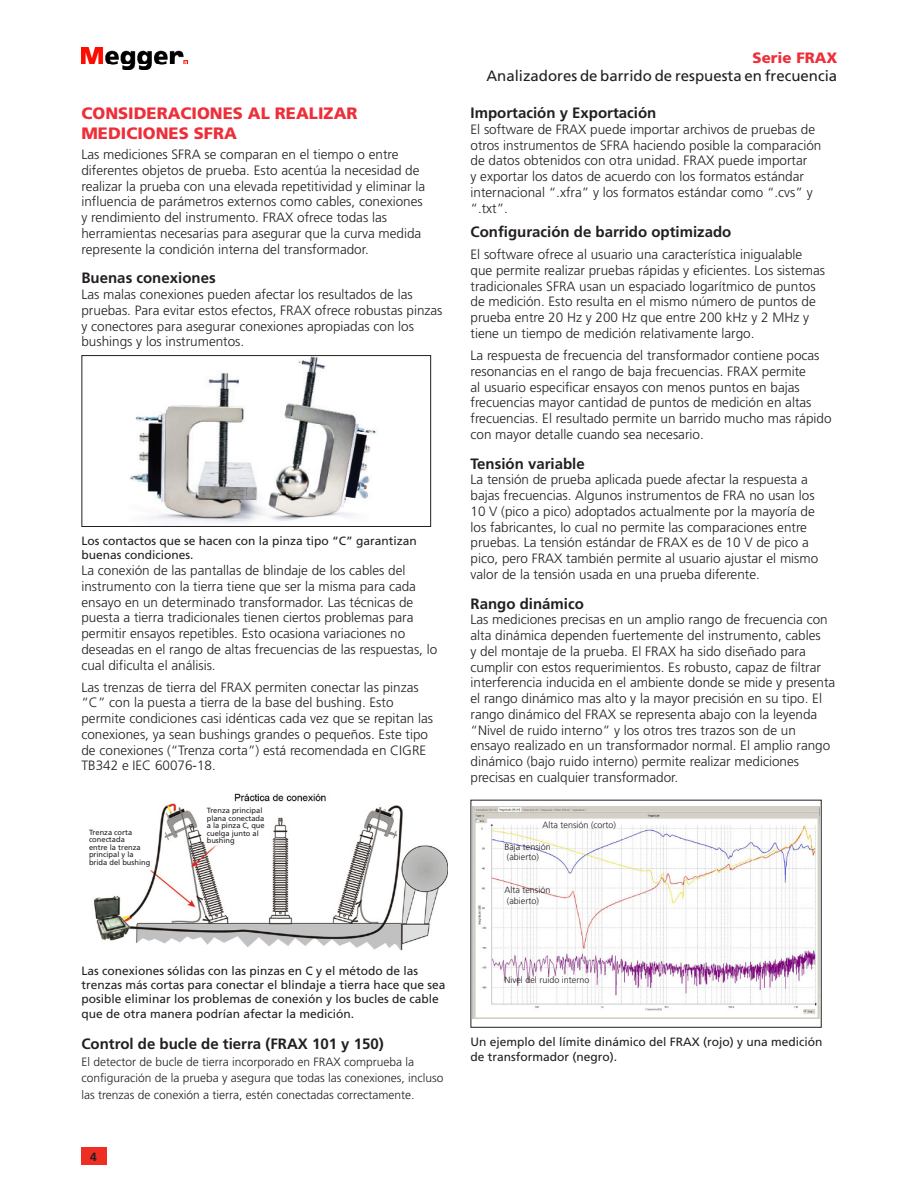
<style>
.page{position:relative;width:918px;height:1188px;background:#fff}
.page>*{position:absolute;margin:0;border:0;box-sizing:border-box;transform-origin:0 0}
.Headline_1{font:900 16.5px/19.8px "Frutiger LT Std";color:#ee2f3a}
.Headline_2{font:700 15px "Frutiger LT Std";color:#231f20}
.t1{font:15px "Frutiger LT Std";color:#231f20}
.Caption_es{font:700 15px "Frutiger LT Std";color:#231f20}
.Body_es{font:700 15px "Frutiger LT Std";color:#231f20}
.t2{font:900 15px "Frutiger LT Std";color:#ee2f3a}
.Body_es-2{font:300 13.5px/15.8px "Frutiger LT Std";color:#231f20}
.Caption_es-2{font:12px/14.4px "Frutiger LT Std";color:#231f20}
.Caption_es-3{font:300 12px/16.5px "Frutiger LT Std";color:#231f20}
.t3{font:700 12px "Frutiger LT Std";color:#231f20}
.Caption_es-4{font:300 9px "Frutiger LT Std";color:#231f20}
.Caption_es-5{font:7.5px/7.5px "Frutiger LT Std";color:#231f20}
</style>
<div class="page">
<img style="left:81px;top:48px;width:107px;height:22px">
<div style="left:81px;top:1148px;width:25px;height:17px;background:#ee2e22"></div>
<svg style="left:106px;top:1147px;width:1px;height:18px"></svg>
<img style="left:129px;top:357px;width:247px;height:166px">
<div style="left:81px;top:355px;width:350px;height:172px;border:1px solid #231f20"></div>
<img style="left:94px;top:793px;width:353px;height:158px">
<img style="left:473px;top:807px;width:346px;height:211px">
<div style="left:471px;top:800px;width:351px;height:228px;border:1px solid #231f20"></div>
<p class="Headline_1" style="left:81px;top:104px;width:278px">CONSIDERACIONES AL REALIZAR<br>MEDICIONES SFRA</p>
<p class="Body_es-2" style="left:81px;top:147px;width:345px">Las mediciones SFRA se comparan en el tiempo o entre diferentes objetos de prueba. Esto acentúa la necesidad de realizar la prueba con una elevada repetitividad y eliminar la influencia de parámetros externos como cables, conexiones y rendimiento del instrumento. FRAX ofrece todas las herramientas necesarias para asegurar que la curva medida represente la condición interna del transformador.</p>
<p class="Headline_2" style="left:81px;top:269px;width:136px">Buenas conexiones</p>
<p class="Body_es-2" style="left:81px;top:287px;width:363px">Las malas conexiones pueden afectar los resultados de las pruebas. Para evitar estos efectos, FRAX ofrece robustas pinzas y conectores para asegurar conexiones apropiadas con los bushings y los instrumentos.</p>
<p class="Caption_es-2" style="left:81px;top:534px;width:337px">Los contactos que se hacen con la pinza tipo “C” garantizan buenas condiciones.</p>
<p class="Body_es-2" style="left:81px;top:563px;width:357px">La conexión de las pantallas de blindaje de los cables del instrumento con la tierra tiene que ser la misma para cada ensayo en un determinado transformador. Las técnicas de puesta a tierra tradicionales tienen ciertos problemas para permitir ensayos repetibles. Esto ocasiona variaciones no deseadas en el rango de altas frecuencias de las respuestas, lo cual dificulta el análisis.</p>
<p class="Body_es-2" style="left:81px;top:679px;width:353px">Las trenzas de tierra del FRAX permiten conectar las pinzas “C” con la puesta a tierra de la base del bushing. Esto permite condiciones casi idénticas cada vez que se repitan las conexiones, ya sean bushings grandes o pequeños. Este tipo de conexiones (“Trenza corta”) está recomendada en CIGRE TB342 e IEC 60076-18.</p>
<p class="Caption_es-5" style="left:89px;top:828px;width:63px">Trenza corta conectada<br>entre la trenza principal y la brida del bushing</p>
<p class="Caption_es-5" style="left:207px;top:807px;width:59px">Trenza principal plana conectada a la pinza C, que cuelga junto al bushing</p>
<p class="Caption_es-2" style="left:81px;top:963px;width:366px">Las conexiones sólidas con las pinzas en C y el método de las trenzas más cortas para conectar el blindaje a tierra hace que sea posible eliminar los problemas de conexión y los bucles de cable que de otra manera podrían afectar la medición.</p>
<p class="Caption_es" style="left:81px;top:1035px;width:304px">Control de bucle de tierra (FRAX 101 y 150)</p>
<p class="Caption_es-3" style="left:81px;top:1054px;width:364px">El detector de bucle de tierra incorporado en FRAX comprueba la configuración de la prueba y asegura que todas las conexiones, incluso las trenzas de conexión a tierra, estén conectadas correctamente.</p>
<p class="t3" style="left:90px;top:1149px;width:8px">4</p>
<p class="t2" style="left:753px;top:48px;width:86px">Serie FRAX</p>
<p class="t1" style="left:486px;top:66px;width:352px">Analizadores de barrido de respuesta en frecuencia</p>
<p class="Headline_2" style="left:471px;top:104px;width:187px">Importación y Exportación</p>
<p class="Body_es-2" style="left:471px;top:122px;width:352px">El software de FRAX puede importar archivos de pruebas de otros instrumentos de SFRA haciendo posible la comparación de datos obtenidos con otra unidad. FRAX puede importar<br>y exportar los datos de acuerdo con los formatos estándar internacional “.xfra” y los formatos estándar como “.cvs” y “.txt”.</p>
<p class="Body_es" style="left:471px;top:223px;width:262px">Configuración de barrido optimizado</p>
<p class="Body_es-2" style="left:471px;top:247px;width:356px">El software ofrece al usuario una característica inigualable que permite realizar pruebas rápidas y eficientes. Los sistemas tradicionales SFRA usan un espaciado logarítmico de puntos de medición. Esto resulta en el mismo número de puntos de prueba entre 20 Hz y 200 Hz que entre 200 kHz y 2 MHz y tiene un tiempo de medición relativamente largo.</p>
<p class="Body_es-2" style="left:471px;top:348px;width:363px">La respuesta de frecuencia del transformador contiene pocas resonancias en el rango de baja frecuencias. FRAX permite<br>al usuario especificar ensayos con menos puntos en bajas frecuencias mayor cantidad de puntos de medición en altas frecuencias. El resultado permite un barrido mucho mas rápido con mayor detalle cuando sea necesario.</p>
<p class="Headline_2" style="left:471px;top:455px;width:116px">Tensión variable</p>
<p class="Body_es-2" style="left:471px;top:472px;width:349px">La tensión de prueba aplicada puede afectar la respuesta a bajas frecuencias. Algunos instrumentos de FRA no usan los 10 V (pico a pico) adoptados actualmente por la mayoría de los fabricantes, lo cual no permite las comparaciones entre pruebas. La tensión estándar de FRAX es de 10 V de pico a pico, pero FRAX también permite al usuario ajustar el mismo valor de la tensión usada en una prueba diferente.</p>
<p class="Headline_2" style="left:471px;top:595px;width:115px">Rango dinámico</p>
<p class="Body_es-2" style="left:471px;top:612px;width:366px">Las mediciones precisas en un amplio rango de frecuencia con alta dinámica dependen fuertemente del instrumento, cables<br>y del montaje de la prueba. El FRAX ha sido diseñado para cumplir con estos requerimientos. Es robusto, capaz de filtrar interferencia inducida en el ambiente donde se mide y presenta el rango dinámico mas alto y la mayor precisión en su tipo. El rango dinámico del FRAX se representa abajo con la leyenda “Nivel de ruido interno” y los otros tres trazos son de un ensayo realizado en un transformador normal. El amplio rango dinámico (bajo ruido interno) permite realizar mediciones precisas en cualquier transformador.</p>
<p class="Caption_es-4" style="left:543px;top:820px;width:75px">Alta tensión (corto)</p>
<p class="Caption_es-4" style="left:504px;top:842px;width:48px">Baja tensión</p>
<p class="Caption_es-4" style="left:507px;top:852px;width:34px">(abierto)</p>
<p class="Caption_es-4" style="left:504px;top:885px;width:48px">Alta tensión</p>
<p class="Caption_es-4" style="left:507px;top:896px;width:34px">(abierto)</p>
<p class="Caption_es-4" style="left:504px;top:975px;width:87px">Nivel del ruido interno</p>
<p class="Caption_es-2" style="left:471px;top:1035px;width:354px">Un ejemplo del límite dinámico del FRAX (rojo) y una medición de transformador (negro).</p>
</div>
